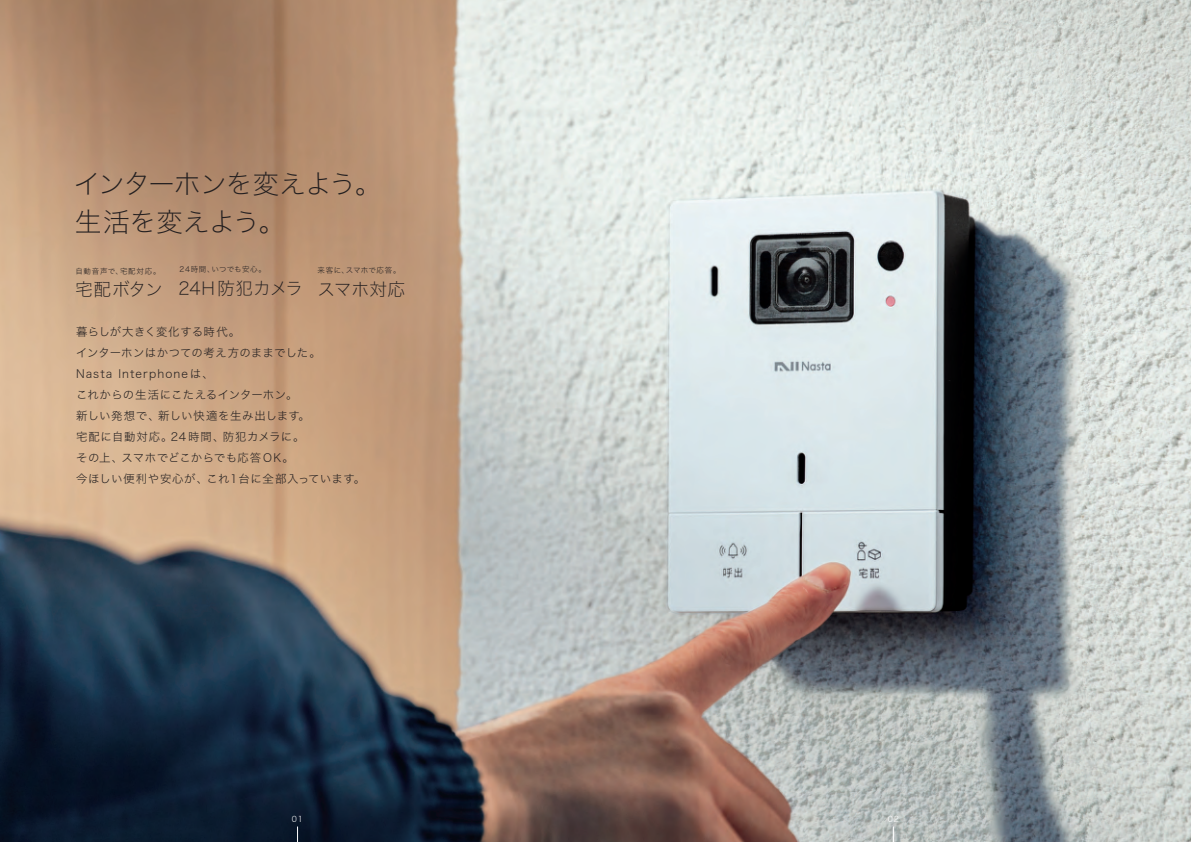
<style>
.page{position:relative;width:1191px;height:842px;background:#fff}
.page>*{position:absolute;margin:0;border:0;box-sizing:border-box;transform-origin:0 0}
.t1{font:27px/39px "Hiragino Sans W1";letter-spacing:-.025em;color:#231f20}
.t2{font:17.8px "Hiragino Sans W1";color:#231f20}
.t3{font:11.4px/21px "Hiragino Sans W2";letter-spacing:.045em;color:#231f20}
.t4{font:8px "Hiragino Sans W2";color:#fff}
.t5{font:7.5px "Hiragino Sans W2";letter-spacing:.08em;color:#231f20}
.t6{font:7.5px "Hiragino Sans W2";letter-spacing:.1em;color:#231f20}
.t7{font:7.5px "Hiragino Sans W2";letter-spacing:.06em;color:#231f20}
</style>
<div class="page">
<img style="left:0;top:0;width:1191px;height:842px">
<svg style="left:297px;top:826px;width:1px;height:16px"></svg>
<svg style="left:893px;top:826px;width:1px;height:16px"></svg>
<h1 class="t1" style="left:74px;top:162px;width:309px">インターホンを変えよう。生活を変えよう。</h1>
<p class="t6" style="left:76px;top:264px;width:86px">自動音声で、宅配対応。</p>
<h2 class="t2" style="left:75px;top:274px;width:89px">宅配ボタン</h2>
<p class="t5" style="left:179px;top:263px;width:88px">24時間、いつでも安心。</p>
<h2 class="t2" style="left:178px;top:272px;width:126px">24H防犯カメラ</h2>
<p class="t7" style="left:317px;top:264px;width:85px">来客に、スマホで応答。</p>
<h2 class="t2" style="left:317px;top:274px;width:89px">スマホ対応</h2>
<p class="t3" style="left:76px;top:320px;width:291px">暮らしが大きく変化する時代。<br>インターホンはかつての考え方のままでした。<br>Nasta Interphoneは、<br>これからの生活にこたえるインターホン。<br>新しい発想で、新しい快適を生み出します。<br>宅配に自動対応。24 時間、防犯カメラに。<br>その上、スマホでどこからでも応答 OK。<br>今ほしい便利や安心が、これ１台に全部入っています。</p>
<p class="t4" style="left:292px;top:812px;width:13px">01</p>
<p class="t4" style="left:888px;top:812px;width:13px">02</p>
</div>
